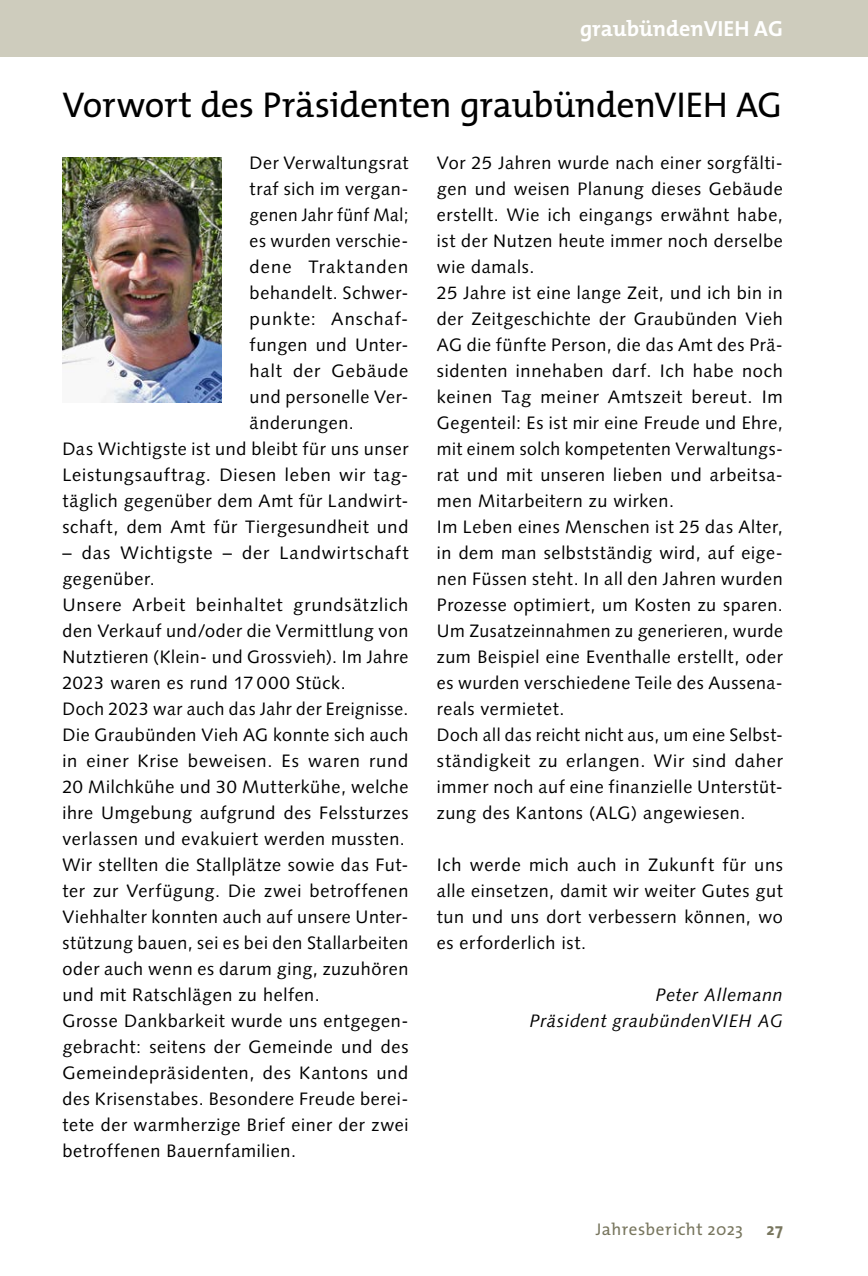
<style>
.page{position:relative;width:868px;height:1276px;background:#fff}
.page>*{position:absolute;margin:0;border:0;box-sizing:border-box;transform-origin:0 0}
._01_Haupttitel_2sp{font:36px "The Mix";letter-spacing:-.01em;color:#000}
.t1{font:700 22px "The Mix";color:#fff}
._02_Grundschrift{font:18px/26px "Syntax LT Std";letter-spacing:.035em;color:#000;text-align:justify}
._05_Autor_Textende{font:italic 18px "Syntax LT Std";letter-spacing:.035em;color:#000}
.t2{font:17px "The Mix";letter-spacing:.03em;color:#78765e}
.t3{font:700 17px "The Mix";color:#78765e}
</style>
<div class="page">
<div style="left:0;top:0;width:867px;height:57px;background:#ceccbd"></div>
<img style="left:62px;top:157px;width:159px;height:246px">
<p class="t1" style="left:580px;top:10px;width:204px">graubündenVIEH AG</p>
<p class="_01_Haupttitel_2sp" style="left:62px;top:75px;width:721px">Vorwort des Präsidenten graubündenVIEH AG</p>
<p class="_02_Grundschrift" style="left:249px;top:150px;width:160px">Der Verwaltungsrat traf sich im vergan&shy;genen Jahr fünf Mal; es wurden verschie&shy;dene Traktanden behandelt. Schwer&shy;punkte: Anschaf&shy;fungen und Unter&shy;halt der Gebäude und personelle Ver&shy;änderungen.</p>
<p class="_02_Grundschrift" style="left:62px;top:436px;width:347px">Das Wichtigste ist und bleibt für uns unser Leistungsauftrag. Diesen leben wir tag&shy;täglich gegenüber dem Amt für Landwirt&shy;schaft, dem Amt für Tiergesundheit und</p>
<p class="_02_Grundschrift" style="left:62px;top:540px;width:347px">– das Wichtigste – der Landwirtschaft gegenüber.</p>
<p class="_02_Grundschrift" style="left:62px;top:592px;width:347px">Unsere Arbeit beinhaltet grundsätzlich den Verkauf und/oder die Vermittlung von Nutztieren (Klein- und Grossvieh). Im Jahre 2023 waren es rund 17 000 Stück.</p>
<p class="_02_Grundschrift" style="left:62px;top:696px;width:347px">Doch 2023 war auch das Jahr der Ereignisse.</p>
<p class="_02_Grundschrift" style="left:62px;top:722px;width:347px">Die Graubünden Vieh AG konnte sich auch in einer Krise beweisen. Es waren rund 20 Milchkühe und 30 Mutterkühe, welche ihre Umgebung aufgrund des Felssturzes verlassen und evakuiert werden mussten.</p>
<p class="_02_Grundschrift" style="left:62px;top:852px;width:347px">Wir stellten die Stallplätze sowie das Fut&shy;ter zur Verfügung. Die zwei betroffenen Viehhalter konnten auch auf unsere Unter&shy;stützung bauen, sei es bei den Stallarbeiten oder auch wenn es darum ging, zuzuhören und mit Ratschlägen zu helfen.</p>
<p class="_02_Grundschrift" style="left:62px;top:1008px;width:347px">Grosse Dankbarkeit wurde uns entgegen&shy;gebracht: seitens der Gemeinde und des Gemeindepräsidenten, des Kantons und des Krisenstabes. Besondere Freude berei&shy;tete der warmherzige Brief einer der zwei betroffenen Bauernfamilien.</p>
<p class="_02_Grundschrift" style="left:437px;top:150px;width:347px">Vor 25 Jahren wurde nach einer sorgfälti&shy;gen und weisen Planung dieses Gebäude erstellt. Wie ich eingangs erwähnt habe, ist der Nutzen heute immer noch derselbe wie damals.</p>
<p class="_02_Grundschrift" style="left:437px;top:280px;width:347px">25 Jahre ist eine lange Zeit, und ich bin in der Zeitgeschichte der Graubünden Vieh AG die fünfte Person, die das Amt des Prä&shy;sidenten innehaben darf. Ich habe noch keinen Tag meiner Amtszeit bereut. Im Gegenteil: Es ist mir eine Freude und Ehre, mit einem solch kompetenten Verwaltungs&shy;rat und mit unseren lieben und arbeitsa&shy;men Mitarbeitern zu wirken.</p>
<p class="_02_Grundschrift" style="left:437px;top:514px;width:347px">Im Leben eines Menschen ist 25 das Alter, in dem man selbstständig wird, auf eige&shy;nen Füssen steht. In all den Jahren wurden Prozesse optimiert, um Kosten zu sparen.<br>Um Zusatzeinnahmen zu generieren, wurde zum Beispiel eine Eventhalle erstellt, oder es wurden verschiedene Teile des Aussena&shy;reals vermietet.</p>
<p class="_02_Grundschrift" style="left:437px;top:722px;width:347px">Doch all das reicht nicht aus, um eine Selbst&shy;ständigkeit zu erlangen. Wir sind daher immer noch auf eine finanzielle Unterstüt&shy;zung des Kantons (ALG) angewiesen.</p>
<p class="_02_Grundschrift" style="left:437px;top:852px;width:347px">Ich werde mich auch in Zukunft für uns alle einsetzen, damit wir weiter Gutes gut tun und uns dort verbessern können, wo es erforderlich ist.</p>
<p class="_05_Autor_Textende" style="left:655px;top:984px;width:128px">Peter Allemann</p>
<p class="_05_Autor_Textende" style="left:530px;top:1010px;width:254px">Präsident graubündenVIEH AG</p>
<p class="t2" style="left:595px;top:1215px;width:149px">Jahresbericht 2023</p>
<p class="t3" style="left:766px;top:1215px;width:18px">27</p>
</div>
